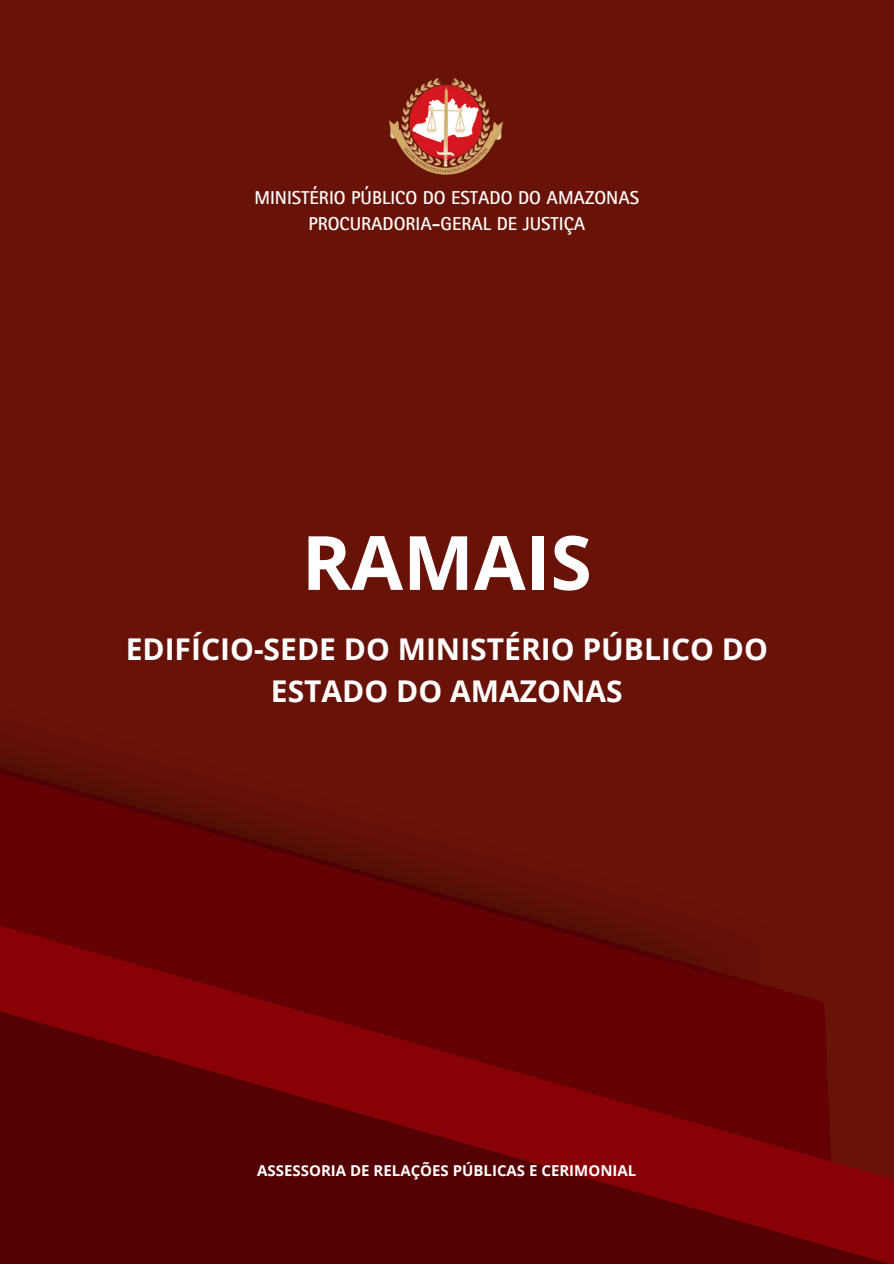
<style>
.page{position:relative;width:894px;height:1264px;background:#fff}
.page>*{position:absolute;margin:0;border:0;box-sizing:border-box;transform-origin:0 0}
.t1{font:700 75px "Open Sans";color:#fff}
.t2{font:700 30px/41.7px "Open Sans";color:#fff;text-align:center}
.t3{font:700 18.75px/25.5px "Rotis Sans Serif Pro";color:#fffdfb;text-align:center}
.t4{font:700 15px "Open Sans";color:#fff}
</style>
<div class="page">
<div style="left:0;top:0;width:893px;height:1263px;background:#691208"></div>
<img style="left:389px;top:78px;width:114px;height:97px">
<svg style="left:0;top:995px;width:893px;height:268px;background:#660104"></svg>
<img style="left:0;top:744px;width:798px;height:251px">
<p class="t3" style="left:254px;top:188px;width:386px">MINISTÉRIO PÚBLICO DO ESTADO DO AMAZONAS<br>PROCURADORIA-GERAL DE JUSTIÇA</p>
<p class="t1" style="left:302px;top:509px;width:291px">RAMAIS</p>
<p class="t2" style="left:126px;top:627px;width:643px">EDIFÍCIO-SEDE DO MINISTÉRIO PÚBLICO DO<br>ESTADO DO AMAZONAS</p>
<p class="t4" style="left:257px;top:1159px;width:380px">ASSESSORIA DE RELAÇÕES PÚBLICAS E CERIMONIAL</p>
</div>
